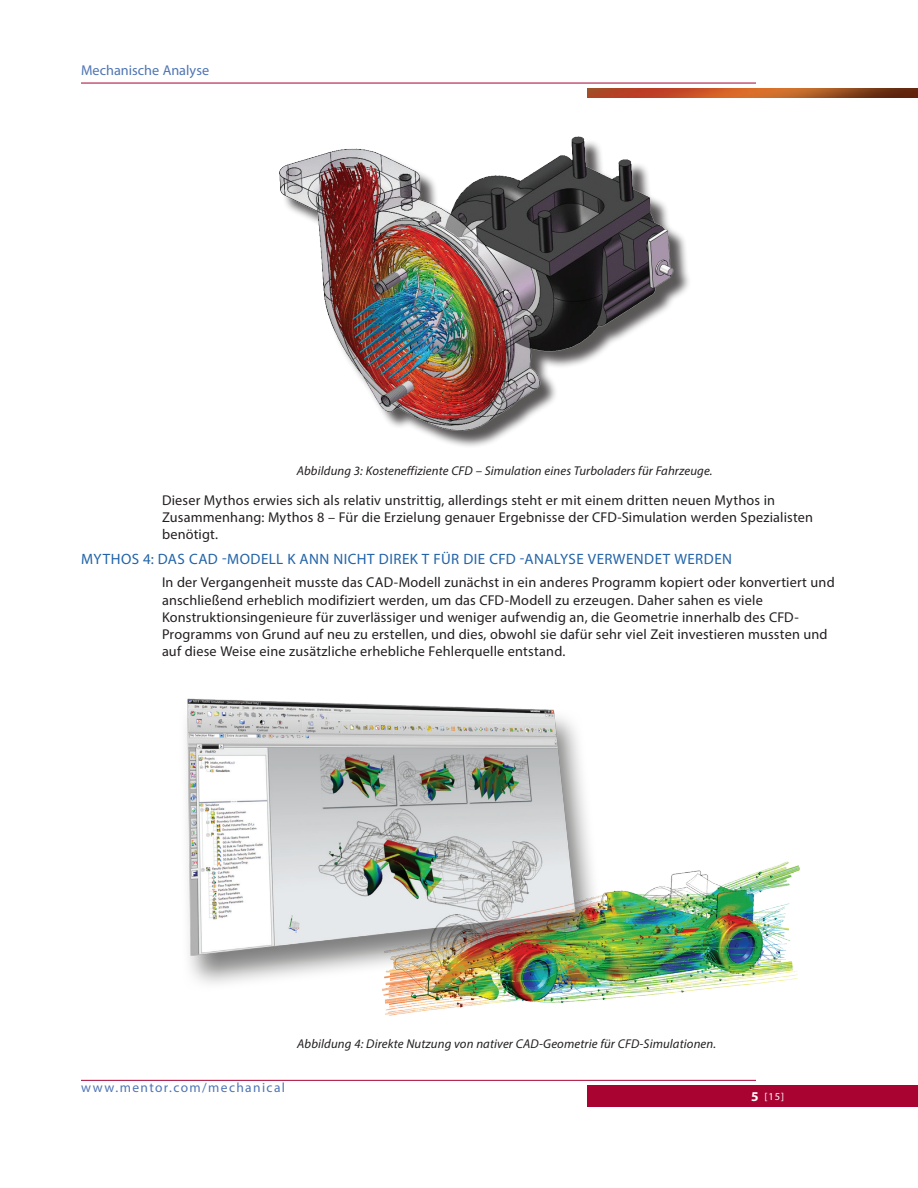
<style>
.page{position:relative;width:918px;height:1188px;background:#fff}
.page>*{position:absolute;margin:0;border:0;box-sizing:border-box;transform-origin:0 0}
.t1{font:15px "Myriad Pro";letter-spacing:.03em;color:#2263a8}
.t2{font:14.25px/17.2px "Myriad Pro";letter-spacing:.015em;color:#231f20}
.t3{font:14.25px "Myriad Pro";color:#4f75b4}
.t4{font:13.5px "Myriad Pro";letter-spacing:.105em;color:#4f75b4}
.t5{font:italic 12.75px "Myriad Pro";letter-spacing:.01em;color:#231f20}
.t6{font:10.5px "Myriad Pro";color:#fff}
.s1{font-weight:700;font-size:13.5px}
</style>
<div class="page">
<div style="left:588px;top:1085px;width:330px;height:22px;background:#a90332"></div>
<hr style="left:81px;top:1080px;width:675px;height:1px;background:#a90332">
<hr style="left:81px;top:83px;width:675px;height:1px;background:#a90332">
<img style="left:587px;top:88px;width:331px;height:10px">
<div style="left:282px;top:139px;width:410px;height:310px;background:#231f20;opacity:.75"></div>
<img style="left:279px;top:136px;width:397px;height:313px">
<img style="left:186px;top:698px;width:614px;height:318px">
<p class="t3" style="left:81px;top:61px;width:130px">Mechanische Analyse</p>
<p class="t5" style="left:297px;top:463px;width:417px">Abbildung 3: Kosteneffiziente CFD – Simulation eines Turboladers für Fahrzeuge.</p>
<p class="t2" style="left:162px;top:491px;width:653px">Dieser Mythos erwies sich als relativ unstrittig, allerdings steht er mit einem dritten neuen Mythos in<br>Zusammenhang: Mythos 8 – Für die Erzielung genauer Ergebnisse der CFD-Simulation werden Spezialisten benötigt.</p>
<p class="t1" style="left:81px;top:550px;width:652px">MYTHOS 4: DAS CAD -MODELL K ANN NICHT DIREK T FÜR DIE CFD -ANALYSE VERWENDET WERDEN</p>
<p class="t2" style="left:162px;top:574px;width:674px">In der Vergangenheit musste das CAD-Modell zunächst in ein anderes Programm kopiert oder konvertiert und anschließend erheblich modifiziert werden, um das CFD-Modell zu erzeugen. Daher sahen es viele Konstruktionsingenieure für zuverlässiger und weniger aufwendig an, die Geometrie innerhalb des CFD-Programms von Grund auf neu zu erstellen, und dies, obwohl sie dafür sehr viel Zeit investieren mussten und auf diese Weise eine zusätzliche erhebliche Fehlerquelle entstand.</p>
<p class="t5" style="left:297px;top:1036px;width:421px">Abbildung 4: Direkte Nutzung von nativer CAD-Geometrie für CFD-Simulationen.</p>
<p class="t4" style="left:81px;top:1079px;width:206px">www.mentor.com/mechanical</p>
<p class="t6" style="left:751px;top:1090px;width:35px"><span class="s1">5</span> [15]</p>
</div>
